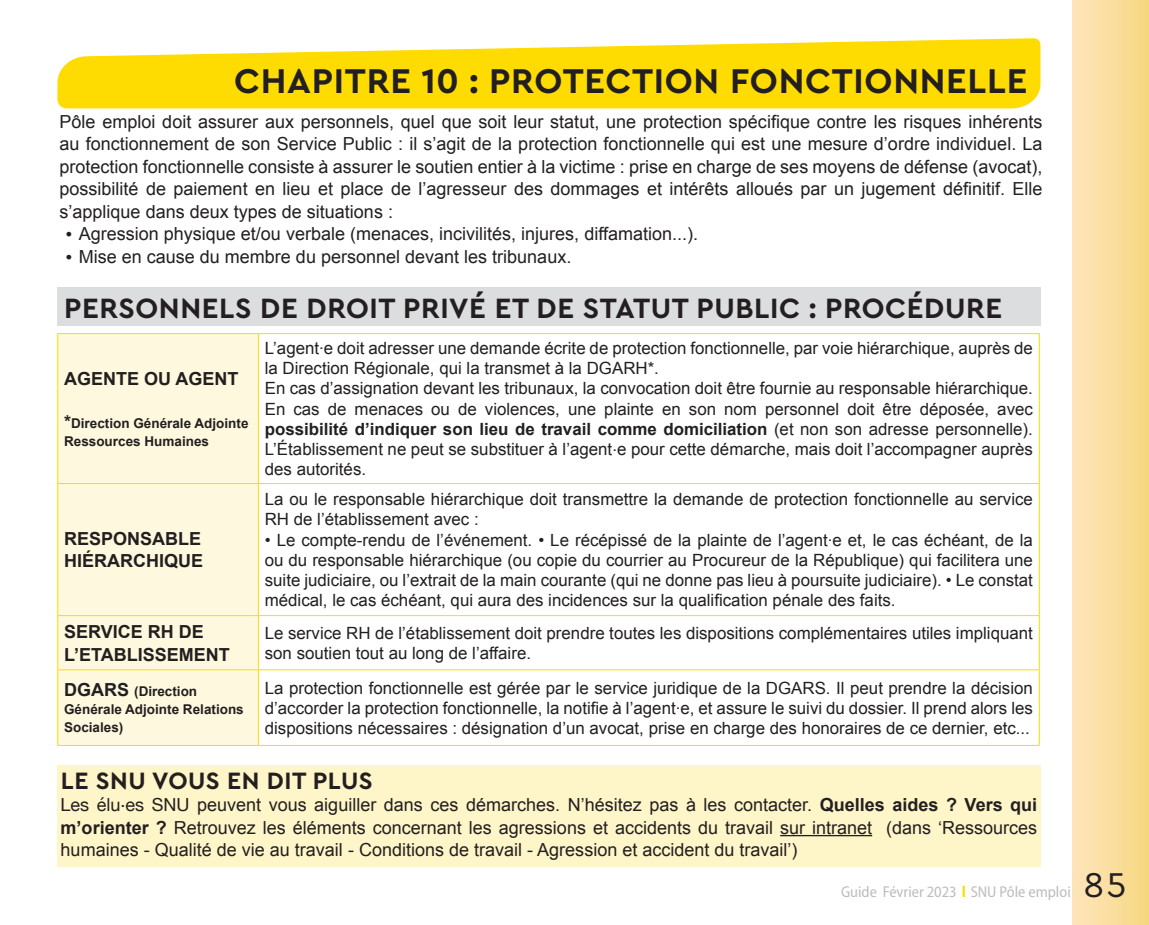
<style>
.page{position:relative;width:1149px;height:925px;background:#fff}
.page>*{position:absolute;margin:0;border:0;box-sizing:border-box;transform-origin:0 0}
.t1{font:700 36px "Cera PRO";letter-spacing:.02em;color:#231f20}
.t2{font:36px "Cera PRO";color:#231f20}
.t3{font:700 29.25px "Cera PRO";letter-spacing:.02em;color:#231f20}
.t4{font:700 24.75px "Cera PRO";letter-spacing:.02em;color:#231f20}
.t5{font:18px/22.5px "Arial";color:#231f20;text-align:justify}
.t6{font:700 18px/22.5px "Arial";color:#231f20}
.t7{font:16.88px/20.2px "Arial";color:#231f20}
.t8{font:semi-condensed 15.75px "Myriad Pro";color:#bcbdc0}
.t9{font:700 13.5px/18px "Arial";color:#231f20}
.s1{font-family:"Myriad Pro";font-size:22.5px}
.s2{font-size:18px}
.s3{font-weight:700}
.s4{font-family:"Helvetica Neue"}
</style>
<div class="page">
<div style="left:1071px;top:0;width:77px;height:925px;background:linear-gradient(to right,#ffe5bd,#f6d881)"></div>
<svg style="left:57px;top:38px;width:983px;height:70px;background:#ffe024"></svg>
<div style="left:57px;top:287px;width:983px;height:38px;background:#dcdddf"></div>
<svg style="left:58px;top:334px;width:200px;height:411px;background:#fef8d8"></svg>
<hr style="left:57px;top:483px;width:201px;height:1px;background:#ffdc01">
<hr style="left:258px;top:483px;width:781px;height:1px;background:#ffdc01">
<hr style="left:57px;top:615px;width:201px;height:1px;background:#ffdc01">
<hr style="left:258px;top:615px;width:781px;height:1px;background:#ffdc01">
<hr style="left:57px;top:669px;width:201px;height:1px;background:#ffdc01">
<hr style="left:258px;top:669px;width:781px;height:1px;background:#ffdc01">
<hr style="left:258px;top:333px;width:781px;height:1px;background:#ffdc01">
<hr style="left:1038px;top:334px;width:1px;height:149px;background:#ffdc01">
<hr style="left:1038px;top:484px;width:1px;height:131px;background:#ffdc01">
<hr style="left:1038px;top:616px;width:1px;height:53px;background:#ffdc01">
<hr style="left:1038px;top:670px;width:1px;height:75px;background:#ffdc01">
<hr style="left:258px;top:745px;width:781px;height:1px;background:#ffdc01">
<hr style="left:57px;top:333px;width:201px;height:1px;background:#ffdc01">
<hr style="left:57px;top:334px;width:1px;height:149px;background:#ffdc01">
<hr style="left:258px;top:334px;width:1px;height:149px;background:#ffdc01">
<hr style="left:57px;top:484px;width:1px;height:131px;background:#ffdc01">
<hr style="left:258px;top:484px;width:1px;height:131px;background:#ffdc01">
<hr style="left:57px;top:616px;width:1px;height:53px;background:#ffdc01">
<hr style="left:258px;top:616px;width:1px;height:53px;background:#ffdc01">
<hr style="left:57px;top:670px;width:1px;height:75px;background:#ffdc01">
<hr style="left:258px;top:670px;width:1px;height:75px;background:#ffdc01">
<hr style="left:57px;top:745px;width:201px;height:1px;background:#ffdc01">
<div style="left:57px;top:765px;width:983px;height:102px;background:#fef5c9"></div>
<hr style="left:779px;top:835px;width:92px;height:1px;background:#231f20">
<svg style="left:962px;top:886px;width:2px;height:11px"></svg>
<h1 class="t1" style="left:234px;top:57px;width:794px">CHAPITRE 10 : PROTECTION FONCTIONNELLE</h1>
<p class="t5" style="left:60px;top:111px;width:984px">Pôle emploi doit assurer aux personnels, quel que soit leur statut, une protection spécifique contre les risques inhérents au fonctionnement de son Service Public : il s’agit de la protection fonctionnelle qui est une mesure d’ordre individuel. La protection fonctionnelle consiste à assurer le soutien entier à la victime : prise en charge de ses moyens de défense (avocat), possibilité de paiement en lieu et place de l’agresseur des dommages et intérêts alloués par un jugement définitif. Elle s’applique dans deux types de situations :</p>
<p class="t5" style="left:66px;top:223px;width:633px"><span class="s1">•</span> Agression physique et/ou verbale (menaces, incivilités, injures, diffamation...).</p>
<p class="t5" style="left:66px;top:246px;width:506px"><span class="s1">•</span> Mise en cause du membre du personnel devant les tribunaux.</p>
<h2 class="t3" style="left:64px;top:289px;width:939px">PERSONNELS DE DROIT PRIVÉ ET DE STATUT PUBLIC : PROCÉDURE</h2>
<p class="t6" style="left:64px;top:368px;width:176px">AGENTE OU AGENT</p>
<p class="t9" style="left:64px;top:414px;width:186px"><span class="s2">*</span>Direction Générale Adjointe<br>Ressources Humaines</p>
<p class="t6" style="left:64px;top:528px;width:140px">RESPONSABLE<br>HIÉRARCHIQUE</p>
<p class="t7" style="left:265px;top:338px;width:769px">L’agent.e doit adresser une demande écrite de protection fonctionnelle, par voie hiérarchique, auprès de la Direction Régionale, qui la transmet à la DGARH*.<br>En cas d’assignation devant les tribunaux, la convocation doit être fournie au responsable hiérarchique.<br>En cas de menaces ou de violences, une plainte en son nom personnel doit être déposée, avec <span class="s3">possibilité d’indiquer son lieu de travail comme domiciliation</span> (et non son adresse personnelle).<br>L’Établissement ne peut se substituer à l’agent.e pour cette démarche, mais doit l’accompagner auprès des autorités.</p>
<p class="t7" style="left:265px;top:489px;width:769px">La ou le responsable hiérarchique doit transmettre la demande de protection fonctionnelle au service<br>RH de l’établissement avec :</p>
<p class="t7" style="left:265px;top:530px;width:769px;text-align:justify">• Le compte-rendu de l’événement. • Le récépissé de la plainte de l’agent.e et, le cas échéant, de la ou du responsable hiérarchique (ou copie du courrier au Procureur de la République) qui facilitera une suite judiciaire, ou l’extrait de la main courante (qui ne donne pas lieu à poursuite judiciaire). • Le constat médical, le cas échéant, qui aura des incidences sur la qualification pénale des faits.</p>
<p class="t6" style="left:64px;top:621px;width:167px">SERVICE RH DE<br>L’ETABLISSEMENT</p>
<p class="t7" style="left:265px;top:623px;width:769px">Le service RH de l’établissement doit prendre toutes les dispositions complémentaires utiles impliquant son soutien tout au long de l’affaire.</p>
<p class="t9" style="left:64px;top:683px;width:181px"><span class="s2">DGARS</span> (Direction<br>Générale Adjointe Relations<br>Sociales)</p>
<p class="t7" style="left:265px;top:678px;width:769px;text-align:justify">La protection fonctionnelle est gérée par le service juridique de la DGARS. Il peut prendre la décision d’accorder la protection fonctionnelle, la notifie à l’agent.e, et assure le suivi du dossier. Il prend alors les dispositions nécessaires : désignation d’un avocat, prise en charge des honoraires de ce dernier, etc...</p>
<h3 class="t4" style="left:61px;top:764px;width:313px">LE SNU VOUS EN DIT PLUS</h3>
<p class="t5" style="left:61px;top:794px;width:977px"><span class="s4">Les élu</span><sup>.</sup><span class="s4">es SNU</span> peuvent vous aiguiller dans ces démarches. N’hésitez pas à les contacter. <span class="s3">Quelles aides ? Vers qui m’orienter ?</span> Retrouvez les éléments concernant les agressions et accidents du travail sur intranet (dans ‘Ressources humaines - Qualité de vie au travail - Conditions de travail - Agression et accident du travail’)</p>
<p class="t8" style="left:840px;top:882px;width:231px">Guide Février 2023 SNU Pôle emploi</p>
<h1 class="t2" style="left:1083px;top:861px;width:44px">85</h1>
</div>
